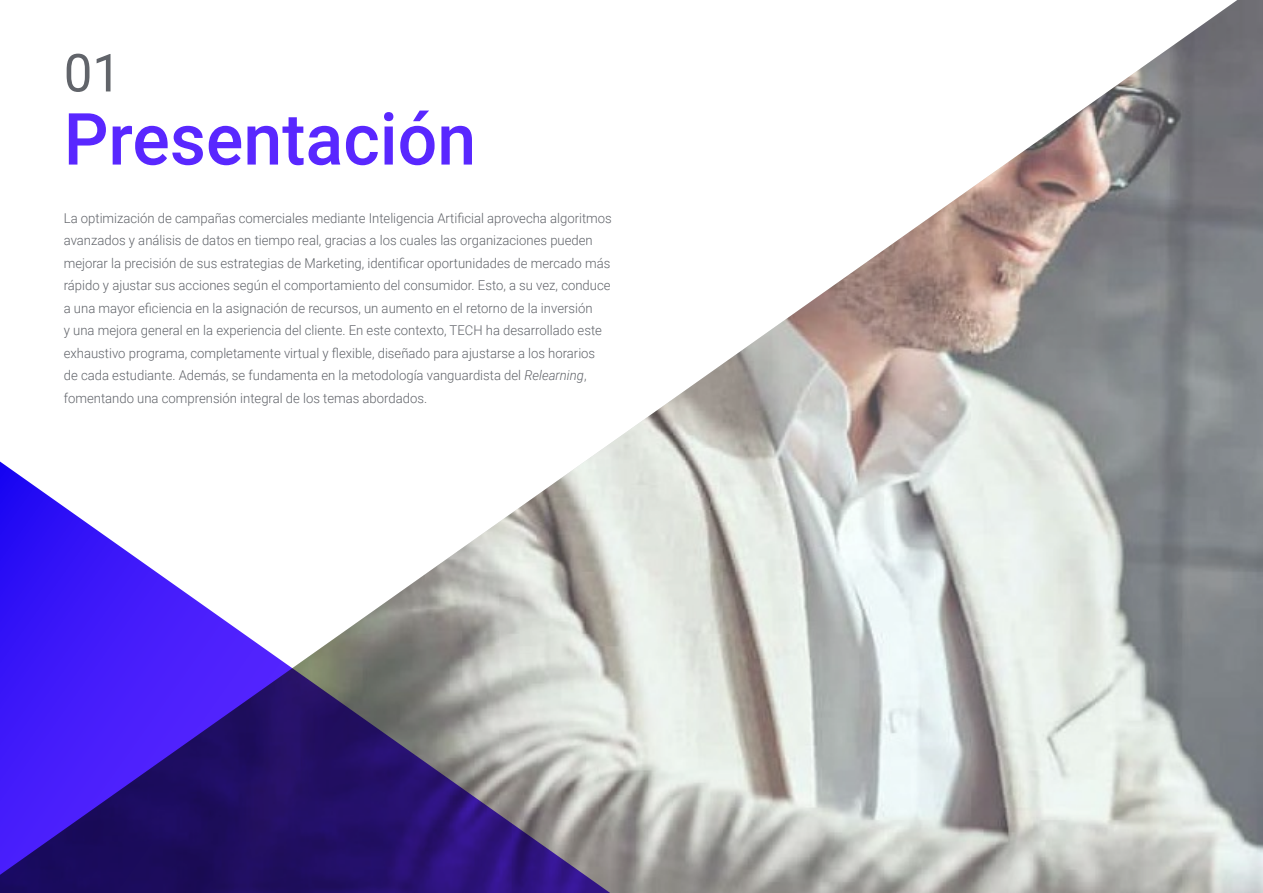
<style>
.page{position:relative;width:1263px;height:893px;background:#fff}
.page>*{position:absolute;margin:0;border:0;box-sizing:border-box;transform-origin:0 0}
.t1{font:500 72px "Roboto";color:#5927ff}
.t2{font:52.5px "Roboto";color:#61646a}
.t3{font:300 13.5px/22.5px "Roboto";color:#61646a}
.s1{font-style:italic}
</style>
<div class="page">
<img style="left:607px;top:0;width:656px;height:893px">
<svg style="left:0;top:446px;width:640px;height:447px"></svg>
<h2 class="t2" style="left:64px;top:36px;width:59px">01</h2>
<h1 class="t1" style="left:64px;top:89px;width:414px">Presentación</h1>
<p class="t3" style="left:64px;top:206px;width:549px">La optimización de campañas comerciales mediante Inteligencia Artificial aprovecha algoritmos avanzados y análisis de datos en tiempo real, gracias a los cuales las organizaciones pueden mejorar la precisión de sus estrategias de Marketing, identificar oportunidades de mercado más rápido y ajustar sus acciones según el comportamiento del consumidor. Esto, a su vez, conduce a una mayor eficiencia en la asignación de recursos, un aumento en el retorno de la inversión<br>y una mejora general en la experiencia del cliente. En este contexto, TECH ha desarrollado este exhaustivo programa, completamente virtual y flexible, diseñado para ajustarse a los horarios de cada estudiante. Además, se fundamenta en la metodología vanguardista del <span class="s1">Relearning</span>, fomentando una comprensión integral de los temas abordados.</p>
</div>
